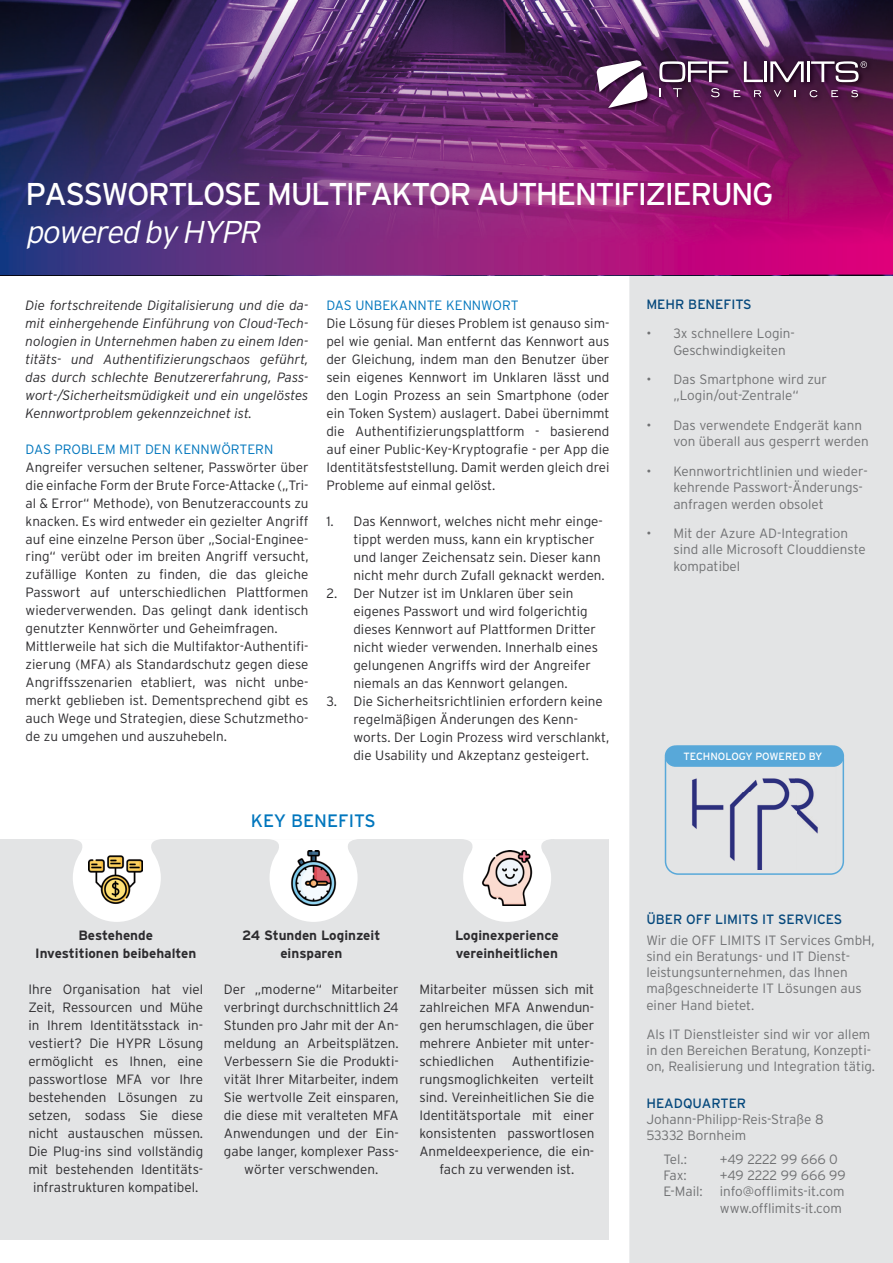
<style>
.page{position:relative;width:893px;height:1263px;background:#fff}
.page>*{position:absolute;margin:0;border:0;box-sizing:border-box;transform-origin:0 0}
.t1{font:31.5px "Interstate";letter-spacing:-.05em;color:#fff}
.t2{font:italic 300 31.5px "Interstate";color:#fff}
.t3{font:18px "Interstate";color:#0076bd}
.t4{font:300 13.5px/18px "Interstate";color:#2d2c2f}
.t5{font:300 13.5px/16.2px "Interstate";color:#707173}
.t6{font:italic 300 13.5px/18px "Interstate";color:#2d2c2f;text-align:justify}
.t7{font:700 13.5px/18px "Interstate";color:#2d2c2f;text-align:center}
.t8{font:300 13.5px "Interstate";color:#0076bd}
.t9{font:13.5px "Interstate";color:#05487c}
.t10{font:300 13.5px "Interstate";letter-spacing:-.02em;color:#707173}
.t11{font:10.5px "Interstate";color:#fff}
</style>
<div class="page">
<div style="left:629px;top:276px;width:264px;height:987px;background:#e3e4e5"></div>
<img style="left:674px;top:767px;width:163px;height:102px">
<div style="left:665px;top:746px;width:179px;height:129px;border:2px solid #58a8d9;border-radius:13px"></div>
<div style="left:665px;top:745px;width:179px;height:22px;background:#58a8d9;border-radius:11px"></div>
<div style="left:0;top:839px;width:608px;height:400px;background:#e3e4e5"></div>
<svg style="left:73px;top:839px;width:478px;height:83px"></svg>
<img style="left:287px;top:851px;width:54px;height:54px">
<img style="left:480px;top:851px;width:54px;height:54px">
<img style="left:88px;top:852px;width:54px;height:54px">
<img style="left:0;top:0;width:893px;height:276px">
<img style="left:593px;top:57px;width:280px;height:56px">
<svg style="left:596px;top:59px;width:52px;height:49px"></svg>
<svg style="left:673px;top:88px;width:9px;height:9px"></svg>
<svg style="left:711px;top:88px;width:9px;height:9px"></svg>
<svg style="left:734px;top:90px;width:6px;height:7px"></svg>
<svg style="left:754px;top:90px;width:7px;height:7px"></svg>
<svg style="left:774px;top:90px;width:7px;height:7px"></svg>
<svg style="left:810px;top:90px;width:7px;height:7px"></svg>
<svg style="left:831px;top:90px;width:7px;height:7px"></svg>
<svg style="left:851px;top:90px;width:7px;height:7px"></svg>
<svg style="left:659px;top:61px;width:69px;height:21px"></svg>
<svg style="left:744px;top:61px;width:19px;height:21px"></svg>
<hr style="left:764px;top:61px;width:3px;height:21px;background:#fff">
<svg style="left:770px;top:61px;width:34px;height:21px"></svg>
<hr style="left:807px;top:61px;width:2px;height:21px;background:#fff">
<svg style="left:811px;top:61px;width:56px;height:21px"></svg>
<h1 class="t1" style="left:26px;top:176px;width:749px">PASSWORTLOSE MULTIFAKTOR AUTHENTIFIZIERUNG</h1>
<h1 class="t2" style="left:26px;top:214px;width:242px">powered byHYPR</h1>
<p class="t6" style="left:26px;top:296px;width:285px">Die fortschreitende Digitalisierung und die da&shy;mit einhergehende Einführung von Cloud-Tech&shy;nologien in Unternehmen haben zu einem Iden&shy;titäts- und Authentifizierungschaos geführt, das durch schlechte Benutzererfahrung, Pass&shy;wort-/Sicherheitsmüdigkeit und ein ungelöstes Kennwortproblem gekennzeichnet ist.</p>
<p class="t8" style="left:26px;top:441px;width:249px">DAS PROBLEM MIT DEN KENNWÖRTERN</p>
<p class="t4" style="left:26px;top:458px;width:285px">Angreifer versuchen seltener, Passwörter über die einfache Form der Brute Force-Attacke („Tri&shy;al &amp; Error“ Methode), von Benutzeraccounts zu knacken. Es wird entweder ein gezielter Angriff auf eine einzelne Person über „Social-Enginee&shy;ring“ verübt oder im breiten Angriff versucht, zufällige Konten zu finden, die das gleiche Passwort auf unterschiedlichen Plattformen wiederverwenden. Das gelingt dank identisch genutzter Kennwörter und Geheimfragen.<br>Mittlerweile hat sich die Multifaktor-Authentifi&shy;zierung (MFA) als Standardschutz gegen diese Angriffsszenarien etabliert, was nicht unbe&shy;merkt geblieben ist. Dementsprechend gibt es auch Wege und Strategien, diese Schutzmetho&shy;de zu umgehen und auszuhebeln.</p>
<p class="t8" style="left:326px;top:297px;width:194px">DAS UNBEKANNTE KENNWORT</p>
<p class="t4" style="left:326px;top:314px;width:285px;text-align:justify">Die Lösung für dieses Problem ist genauso sim&shy;pel wie genial. Man entfernt das Kennwort aus der Gleichung, indem man den Benutzer über sein eigenes Kennwort im Unklaren lässt und den Login Prozess an sein Smartphone (oder ein Token System) auslagert. Dabei übernimmt die Authentifizierungsplattform - basierend auf einer Public-Key-Kryptografie - per App die Identitätsfeststellung. Damit werden gleich drei Probleme auf einmal gelöst.</p>
<p class="t4" style="left:353px;top:512px;width:253px;text-indent:-27px">1. Das Kennwort, welches nicht mehr einge&shy;tippt werden muss, kann ein kryptischer und langer Zeichensatz sein. Dieser kann nicht mehr durch Zufall geknackt werden.</p>
<p class="t4" style="left:353px;top:584px;width:246px;text-indent:-27px">2. Der Nutzer ist im Unklaren über sein eigenes Passwort und wird folgerichtig dieses Kennwort auf Plattformen Dritter nicht wieder verwenden. Innerhalb eines gelungenen Angriffs wird der Angreifer niemals an das Kennwort gelangen.</p>
<p class="t4" style="left:353px;top:692px;width:257px;text-indent:-27px">3. Die Sicherheitsrichtlinien erfordern keine regelmäßigen Änderungen des Kenn&shy;worts. Der Login Prozess wird verschlankt, die Usability und Akzeptanz gesteigert.</p>
<h2 class="t3" style="left:251px;top:810px;width:127px">KEY BENEFITS</h2>
<p class="t7" style="left:35px;top:926px;width:163px">Bestehende<br>Investitionen beibehalten</p>
<p class="t4" style="left:28px;top:980px;width:176px;text-align:center">Ihre Organisation hat viel<br>Zeit, Ressourcen und Mühe in Ihrem Identitätsstack in&shy;vestiert? Die HYPR Lösung ermöglicht es Ihnen, eine passwortlose MFA vor Ihre bestehenden Lösungen zu setzen, sodass Sie diese nicht austauschen müssen.<br>Die Plug-ins sind vollständig mit bestehenden Identitäts&shy;infrastrukturen kompatibel.</p>
<p class="t7" style="left:242px;top:926px;width:140px">24 Stunden Loginzeit einsparen</p>
<p class="t4" style="left:224px;top:980px;width:176px;text-align:center">Der „moderne“ Mitarbeiter verbringt durchschnittlich 24<br>Stunden pro Jahr mit der An&shy;meldung an Arbeitsplätzen.<br>Verbessern Sie die Produkti&shy;vität Ihrer Mitarbeiter, indem<br>Sie wertvolle Zeit einsparen, die diese mit veralteten MFA<br>Anwendungen und der Ein&shy;gabe langer, komplexer Pass&shy;wörter verschwenden.</p>
<p class="t7" style="left:455px;top:926px;width:105px;text-align:left">Loginexperience vereinheitlichen</p>
<p class="t4" style="left:419px;top:980px;width:176px;text-align:justify">Mitarbeiter müssen sich mit zahlreichen MFA Anwendun&shy;gen herumschlagen, die über mehrere Anbieter mit unter&shy;schiedlichen</p>
<p class="t4" style="left:512px;top:1052px;width:84px">Authentifizie-</p>
<p class="t4" style="left:419px;top:1070px;width:176px">rungsmoglichkeiten verteilt</p>
<p class="t4" style="left:419px;top:1088px;width:176px">sind. Vereinheitlichen Sie die</p>
<p class="t4" style="left:419px;top:1106px;width:176px">Identitätsportale mit einer</p>
<p class="t4" style="left:419px;top:1124px;width:176px">konsistenten passwortlosen</p>
<p class="t4" style="left:419px;top:1142px;width:176px">Anmeldeexperience, die ein-</p>
<p class="t4" style="left:439px;top:1160px;width:136px">fach zu verwenden ist.</p>
<p class="t9" style="left:646px;top:297px;width:107px">MEHR BENEFITS</p>
<p class="t5" style="left:673px;top:325px;width:123px;text-indent:-27px">• 3x schnellere Login-<br>Geschwindigkeiten</p>
<p class="t5" style="left:646px;top:371px;width:182px;text-align:center">• Das Smartphone wird zur „Login/out-Zentrale“</p>
<p class="t5" style="left:673px;top:417px;width:197px;text-indent:-27px">• Das verwendete Endgerät kann von überall aus gesperrt werden</p>
<p class="t5" style="left:673px;top:462px;width:196px;text-indent:-27px">• Kennwortrichtlinien und wieder&shy;kehrende Passwort-Änderungs&shy;anfragen werden obsolet</p>
<p class="t5" style="left:673px;top:525px;width:194px;text-indent:-27px">• Mit der Azure AD-Integration sind alle Microsoft Clouddienste kompatibel</p>
<p class="t11" style="left:684px;top:750px;width:140px">TECHNOLOGY POWERED BY</p>
<p class="t9" style="left:646px;top:912px;width:198px">ÜBER OFF LIMITS IT SERVICES</p>
<p class="t5" style="left:646px;top:932px;width:230px">Wir die OFF LIMITS IT Services GmbH, sind ein Beratungs- und IT Dienst&shy;leistungsunternehmen, das Ihnen maßgeschneiderte IT Lösungen aus einer Hand bietet.</p>
<p class="t5" style="left:646px;top:1025px;width:230px">Als IT Dienstleister sind wir vor allem in den Bereichen Beratung, Konzepti&shy;on, Realisierung und Integration tätig.</p>
<p class="t9" style="left:646px;top:1095px;width:101px">HEADQUARTER</p>
<p class="t5" style="left:646px;top:1111px;width:179px">Johann-Philipp-Reis-Straße 8<br>53332 Bornheim</p>
<p class="t5" style="left:663px;top:1151px;width:25px">Tel.:</p>
<p class="t10" style="left:720px;top:1152px;width:120px">+49 2222 99 666 0</p>
<p class="t5" style="left:663px;top:1167px;width:25px">Fax:</p>
<p class="t5" style="left:720px;top:1167px;width:128px">+49 2222 99 666 99</p>
<p class="t5" style="left:663px;top:1183px;width:41px">E-Mail:</p>
<p class="t5" style="left:720px;top:1183px;width:126px">info@offlimits-it.com www.offlimits-it.com</p>
</div>
